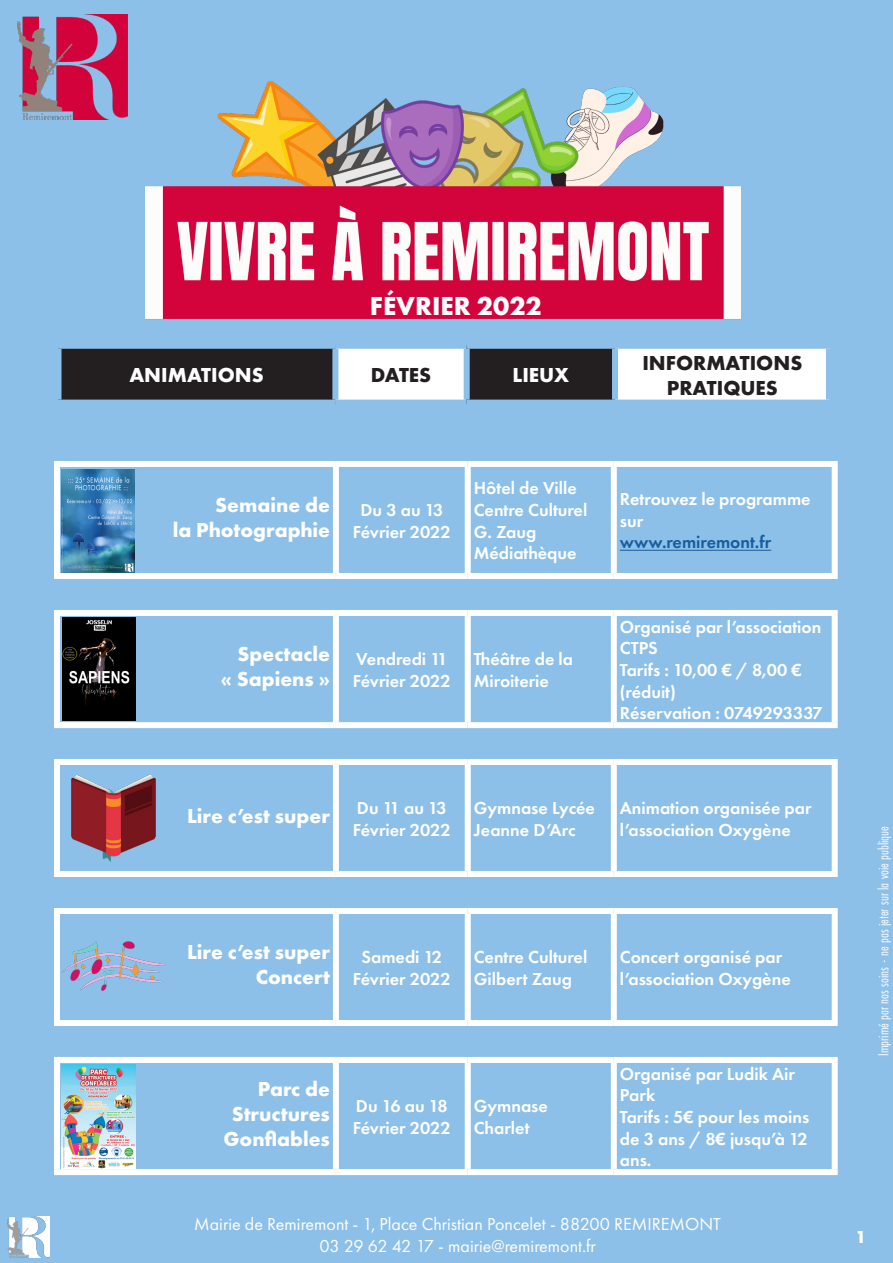
<style>
.page{position:relative;width:893px;height:1263px;background:#8dc0e8}
.page>*{position:absolute;margin:0;border:0;box-sizing:border-box;transform-origin:0 0}
.t1{font:700 27px "Futura PT";color:#fff}
.t2{font:700 21px/25.2px "Futura PT";color:#fff;text-align:right}
.t3{font:700 21px/25.2px "Futura PT";color:#231f20;text-align:center}
.t4{font:600 18px/21.6px "Futura PT";color:#fff}
.t5{font:18px "Futura PT";color:#fff}
.t6{font:600 18px "Futura PT";color:#175d9e}
.t7{font:700 18px "Futura PT";color:#fff}
.t8{font:15px "Futura PT Cond";color:#fff}
</style>
<div class="page">
<img style="left:7px;top:1217px;width:43px;height:40px">
<img style="left:17px;top:14px;width:111px;height:105px">
<img style="left:146px;top:71px;width:595px;height:270px">
<div style="left:58px;top:345px;width:277px;height:58px;background:#231f20"></div>
<svg style="left:338px;top:349px;width:488px;height:51px"></svg>
<div style="left:467px;top:345px;width:148px;height:58px;background:#231f20"></div>
<div style="left:332px;top:349px;width:6px;height:51px;background:#8dc0e8"></div>
<div style="left:464px;top:349px;width:6px;height:51px;background:#8dc0e8"></div>
<div style="left:612px;top:349px;width:6px;height:51px;background:#8dc0e8"></div>
<div style="left:54px;top:341px;width:281px;height:8px;background:#8dc0e8"></div>
<div style="left:54px;top:349px;width:8px;height:51px;background:#8dc0e8"></div>
<div style="left:54px;top:400px;width:281px;height:7px;background:#8dc0e8"></div>
<div style="left:335px;top:341px;width:132px;height:8px;background:#8dc0e8"></div>
<div style="left:335px;top:400px;width:132px;height:7px;background:#8dc0e8"></div>
<div style="left:467px;top:341px;width:148px;height:8px;background:#8dc0e8"></div>
<div style="left:467px;top:400px;width:148px;height:7px;background:#8dc0e8"></div>
<div style="left:615px;top:341px;width:218px;height:8px;background:#8dc0e8"></div>
<div style="left:826px;top:349px;width:7px;height:51px;background:#8dc0e8"></div>
<div style="left:615px;top:400px;width:218px;height:7px;background:#8dc0e8"></div>
<div style="left:54px;top:461px;width:282px;height:6px;background:#fff"></div>
<div style="left:54px;top:467px;width:6px;height:106px;background:#fff"></div>
<div style="left:336px;top:461px;width:132px;height:6px;background:#fff"></div>
<div style="left:333px;top:467px;width:6px;height:106px;background:#fff"></div>
<div style="left:468px;top:461px;width:146px;height:6px;background:#fff"></div>
<div style="left:465px;top:467px;width:6px;height:106px;background:#fff"></div>
<div style="left:614px;top:461px;width:224px;height:6px;background:#fff"></div>
<div style="left:611px;top:467px;width:6px;height:106px;background:#fff"></div>
<div style="left:832px;top:467px;width:6px;height:106px;background:#fff"></div>
<div style="left:54px;top:573px;width:282px;height:6px;background:#fff"></div>
<div style="left:336px;top:573px;width:132px;height:6px;background:#fff"></div>
<div style="left:468px;top:573px;width:146px;height:6px;background:#fff"></div>
<div style="left:614px;top:573px;width:224px;height:6px;background:#fff"></div>
<hr style="left:620px;top:550px;width:151px;height:1px;background:#175d9e">
<div style="left:54px;top:610px;width:282px;height:6px;background:#fff"></div>
<div style="left:54px;top:616px;width:6px;height:106px;background:#fff"></div>
<div style="left:336px;top:610px;width:132px;height:6px;background:#fff"></div>
<div style="left:333px;top:616px;width:6px;height:106px;background:#fff"></div>
<div style="left:468px;top:610px;width:146px;height:6px;background:#fff"></div>
<div style="left:465px;top:616px;width:6px;height:106px;background:#fff"></div>
<div style="left:614px;top:610px;width:224px;height:6px;background:#fff"></div>
<div style="left:611px;top:616px;width:6px;height:106px;background:#fff"></div>
<div style="left:832px;top:616px;width:6px;height:106px;background:#fff"></div>
<div style="left:54px;top:722px;width:282px;height:6px;background:#fff"></div>
<div style="left:336px;top:722px;width:132px;height:6px;background:#fff"></div>
<div style="left:468px;top:722px;width:146px;height:6px;background:#fff"></div>
<div style="left:614px;top:722px;width:224px;height:6px;background:#fff"></div>
<div style="left:54px;top:759px;width:282px;height:6px;background:#fff"></div>
<div style="left:54px;top:765px;width:6px;height:106px;background:#fff"></div>
<div style="left:336px;top:759px;width:132px;height:6px;background:#fff"></div>
<div style="left:333px;top:765px;width:6px;height:106px;background:#fff"></div>
<div style="left:468px;top:759px;width:146px;height:6px;background:#fff"></div>
<div style="left:465px;top:765px;width:6px;height:106px;background:#fff"></div>
<div style="left:614px;top:759px;width:224px;height:6px;background:#fff"></div>
<div style="left:611px;top:765px;width:6px;height:106px;background:#fff"></div>
<div style="left:832px;top:765px;width:6px;height:106px;background:#fff"></div>
<div style="left:54px;top:871px;width:282px;height:6px;background:#fff"></div>
<div style="left:336px;top:871px;width:132px;height:6px;background:#fff"></div>
<div style="left:468px;top:871px;width:146px;height:6px;background:#fff"></div>
<div style="left:614px;top:871px;width:224px;height:6px;background:#fff"></div>
<div style="left:54px;top:908px;width:282px;height:6px;background:#fff"></div>
<div style="left:54px;top:914px;width:6px;height:106px;background:#fff"></div>
<div style="left:336px;top:908px;width:132px;height:6px;background:#fff"></div>
<div style="left:333px;top:914px;width:6px;height:106px;background:#fff"></div>
<div style="left:468px;top:908px;width:146px;height:6px;background:#fff"></div>
<div style="left:465px;top:914px;width:6px;height:106px;background:#fff"></div>
<div style="left:614px;top:908px;width:224px;height:6px;background:#fff"></div>
<div style="left:611px;top:914px;width:6px;height:106px;background:#fff"></div>
<div style="left:832px;top:914px;width:6px;height:106px;background:#fff"></div>
<div style="left:54px;top:1020px;width:282px;height:6px;background:#fff"></div>
<div style="left:336px;top:1020px;width:132px;height:6px;background:#fff"></div>
<div style="left:468px;top:1020px;width:146px;height:6px;background:#fff"></div>
<div style="left:614px;top:1020px;width:224px;height:6px;background:#fff"></div>
<img style="left:62px;top:469px;width:73px;height:104px">
<img style="left:63px;top:617px;width:73px;height:103px">
<img style="left:62px;top:775px;width:104px;height:87px">
<img style="left:62px;top:922px;width:104px;height:87px">
<div style="left:54px;top:1057px;width:282px;height:6px;background:#fff"></div>
<div style="left:54px;top:1063px;width:6px;height:106px;background:#fff"></div>
<div style="left:336px;top:1057px;width:132px;height:6px;background:#fff"></div>
<div style="left:333px;top:1063px;width:6px;height:106px;background:#fff"></div>
<div style="left:468px;top:1057px;width:146px;height:6px;background:#fff"></div>
<div style="left:465px;top:1063px;width:6px;height:106px;background:#fff"></div>
<div style="left:614px;top:1057px;width:224px;height:6px;background:#fff"></div>
<div style="left:611px;top:1063px;width:6px;height:106px;background:#fff"></div>
<div style="left:832px;top:1063px;width:6px;height:106px;background:#fff"></div>
<div style="left:54px;top:1169px;width:282px;height:6px;background:#fff"></div>
<div style="left:336px;top:1169px;width:132px;height:6px;background:#fff"></div>
<div style="left:468px;top:1169px;width:146px;height:6px;background:#fff"></div>
<div style="left:614px;top:1169px;width:224px;height:6px;background:#fff"></div>
<img style="left:62px;top:1064px;width:73px;height:104px">
<p class="t1" style="left:370px;top:289px;width:173px">FÉVRIER 2022</p>
<p class="t2" style="left:129px;top:362px;width:136px">ANIMATIONS</p>
<p class="t3" style="left:371px;top:362px;width:62px">DATES</p>
<p class="t2" style="left:512px;top:362px;width:58px">LIEUX</p>
<p class="t3" style="left:642px;top:349px;width:161px">INFORMATIONS<br>PRATIQUES</p>
<p class="t2" style="left:173px;top:492px;width:159px">Semaine de<br>la Photographie</p>
<p class="t4" style="left:353px;top:499px;width:99px;text-align:center">Du 3 au 13<br>Février 2022</p>
<p class="t4" style="left:474px;top:477px;width:115px">Hôtel de Ville<br>Centre Culturel<br>G. Zaug<br>Médiathèque</p>
<p class="t4" style="left:620px;top:488px;width:192px">Retrouvez le programme sur</p>
<p class="t6" style="left:620px;top:531px;width:153px">www.remiremont.fr</p>
<p class="t2" style="left:221px;top:641px;width:111px">Spectacle<br>« Sapiens »</p>
<p class="t4" style="left:353px;top:648px;width:99px">Vendredi 11<br>Février 2022</p>
<p class="t4" style="left:474px;top:648px;width:101px">Théâtre de la<br>Miroiterie</p>
<p class="t4" style="left:620px;top:616px;width:203px">Organisé par l’association<br>CTPS</p>
<p class="t4" style="left:620px;top:659px;width:205px">Tarifs : 10,00 € / 8,00 € (réduit)<br>Réservation : 0749293337</p>
<p class="t2" style="left:187px;top:802px;width:144px">Lire c’est super</p>
<p class="t4" style="left:353px;top:797px;width:99px">Du 11 au 13<br>Février 2022</p>
<p class="t4" style="left:474px;top:797px;width:123px">Gymnase Lycée<br>Jeanne D’Arc</p>
<p class="t4" style="left:620px;top:797px;width:193px">Animation organisée par l’association Oxygène</p>
<p class="t2" style="left:187px;top:939px;width:144px">Lire c’est super<br>Concert</p>
<p class="t4" style="left:353px;top:946px;width:99px;text-align:center">Samedi 12<br>Février 2022</p>
<p class="t4" style="left:474px;top:946px;width:115px">Centre Culturel<br>Gilbert Zaug</p>
<p class="t4" style="left:620px;top:946px;width:172px">Concert organisé par l’association Oxygène</p>
<p class="t2" style="left:223px;top:1075px;width:108px">Parc de<br>Structures<br>Gonflables</p>
<p class="t4" style="left:353px;top:1095px;width:99px">Du 16 au 18<br>Février 2022</p>
<p class="t4" style="left:474px;top:1095px;width:76px">Gymnase<br>Charlet</p>
<p class="t4" style="left:620px;top:1063px;width:177px">Organisé par Ludik Air<br>Park</p>
<p class="t4" style="left:620px;top:1106px;width:191px;text-align:justify">Tarifs : 5€ pour les moins de 3 ans / 8€ jusqu’à 12 ans.</p>
<p class="t5" style="left:194px;top:1213px;width:528px">Mairie de Remiremont - 1, Place Christian Poncelet - 88200 REMIREMONT</p>
<p class="t5" style="left:319px;top:1235px;width:278px">03 29 62 42 17 - mairie@remiremont.fr</p>
<p class="t8" style="left:875px;top:1056px;width:231px;rotate:-90deg">Imprimé par nos soins - ne pas jeter sur la voie publique</p>
<p class="t7" style="left:855px;top:1225px;width:12px">1</p>
</div>
